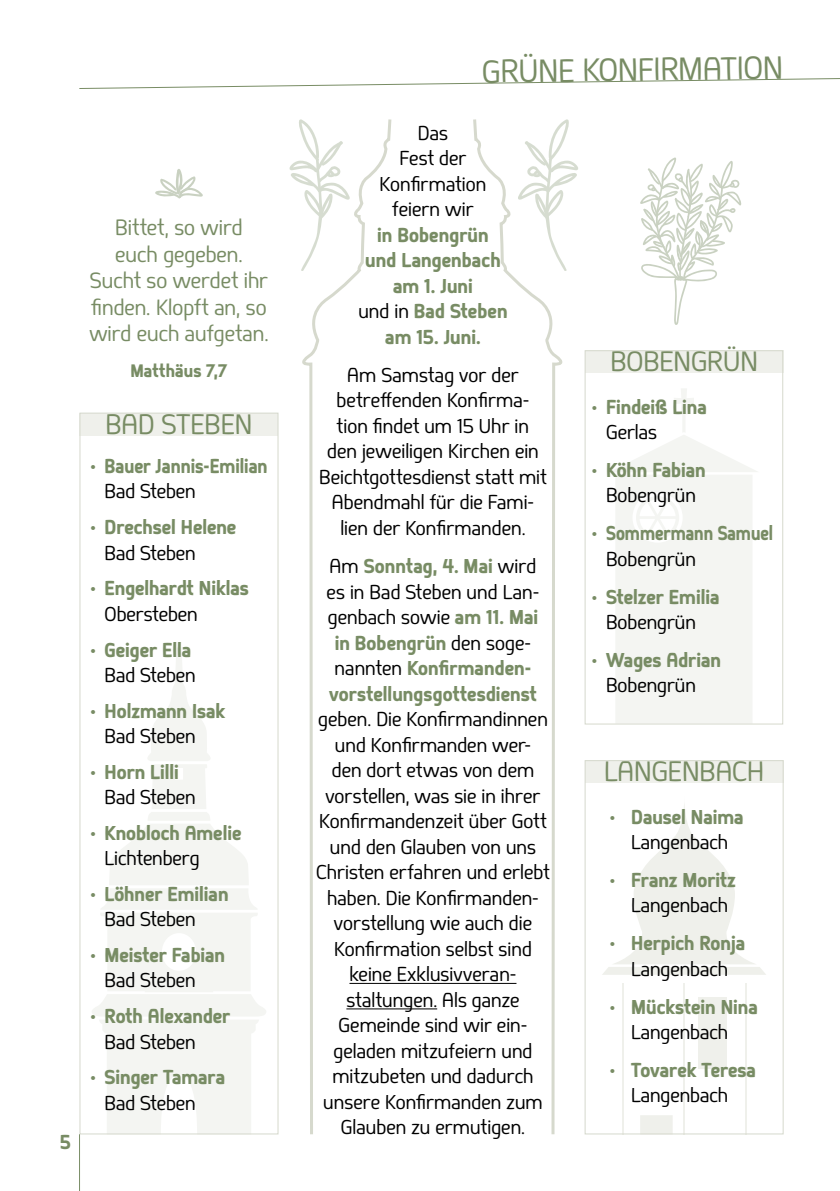
<style>
.page{position:relative;width:840px;height:1191px;background:#fff}
.page>*{position:absolute;margin:0;border:0;box-sizing:border-box;transform-origin:0 0}
.t1{font:32px "Springsteel";color:#788c64}
.Grundtext_fett{font:28px "Springsteel";color:#788c64}
.Grundtext__10_pt{font:22px/26.4px "Springsteel";color:#788c64}
.Grundtext__10_pt-2{font:20px/25.6px "Springsteel";letter-spacing:.005em;color:#000;text-align:center}
.Grundtext__10_pt-3{font:800 20px "Springsteel";color:#788c64}
.Grundtext__10_pt-4{font:800 18px "Springsteel";letter-spacing:.01em;color:#788c64}
.s1{font-weight:400;color:#000}
.s2{font-weight:800;color:#788c64}
</style>
<div class="page">
<hr style="left:79px;top:1134px;width:1px;height:57px;background:#788c64">
<svg style="left:79px;top:78px;width:760px;height:11px"></svg>
<svg style="left:92px;top:648px;width:174px;height:484px;fill:#f4f5f2"></svg>
<div style="left:80px;top:413px;width:198px;height:22px;background:#eff0eb"></div>
<div style="left:79px;top:412px;width:199px;height:722px;border:1px solid #d6d9cd"></div>
<hr style="left:349px;top:983px;width:167px;height:1px;background:#000">
<hr style="left:346px;top:1008px;width:91px;height:1px;background:#000">
<svg style="left:302px;top:119px;width:91px;height:1016px"></svg>
<svg style="left:471px;top:119px;width:92px;height:1016px"></svg>
<svg style="left:640px;top:157px;width:101px;height:168px"></svg>
<svg style="left:289px;top:119px;width:63px;height:152px"></svg>
<svg style="left:515px;top:119px;width:63px;height:152px"></svg>
<svg style="left:611px;top:389px;width:146px;height:333px"></svg>
<div style="left:584px;top:350px;width:199px;height:23px;background:#eff0eb"></div>
<div style="left:584px;top:350px;width:198px;height:374px;border:1px solid #d6d9cd"></div>
<div style="left:697px;top:997px;width:29px;height:72px;background:#eff0eb"></div>
<hr style="left:621px;top:983px;width:2px;height:151px;background:#eff0eb">
<hr style="left:683px;top:983px;width:1px;height:151px;background:#eff0eb">
<hr style="left:744px;top:983px;width:2px;height:151px;background:#eff0eb">
<div style="left:639px;top:1115px;width:33px;height:19px;background:#eff0eb"></div>
<svg style="left:603px;top:804px;width:162px;height:170px"></svg>
<div style="left:584px;top:760px;width:199px;height:23px;background:#eff0eb"></div>
<div style="left:584px;top:760px;width:199px;height:374px;border:1px solid #d6d9cd"></div>
<svg style="left:155px;top:169px;width:48px;height:30px"></svg>
<p class="Grundtext__10_pt-3" style="left:60px;top:1129px;width:13px">5</p>
<p class="Grundtext__10_pt" style="left:115px;top:215px;width:129px">Bittet, so wird euch gegeben.</p>
<p class="Grundtext__10_pt" style="left:89px;top:267px;width:181px;text-align:justify">Sucht so werdet ihr finden. Klopft an, so wird euch aufgetan.</p>
<p class="Grundtext__10_pt-4" style="left:130px;top:359px;width:99px">Matthäus 7,7</p>
<p class="Grundtext_fett" style="left:105px;top:407px;width:148px">BAD STEBEN</p>
<p class="Grundtext__10_pt-3" style="left:90px;top:453px;width:178px">• Bauer Jannis-Emilian</p>
<p class="Grundtext__10_pt-2" style="left:104px;top:479px;width:92px">Bad Steben</p>
<p class="Grundtext__10_pt-3" style="left:90px;top:515px;width:147px">• Drechsel Helene</p>
<p class="Grundtext__10_pt-2" style="left:104px;top:540px;width:92px">Bad Steben</p>
<p class="Grundtext__10_pt-3" style="left:90px;top:576px;width:160px">• Engelhardt Niklas</p>
<p class="Grundtext__10_pt-2" style="left:104px;top:601px;width:95px">Obersteben</p>
<p class="Grundtext__10_pt-3" style="left:90px;top:637px;width:102px">• Geiger Ella</p>
<p class="Grundtext__10_pt-2" style="left:104px;top:662px;width:92px">Bad Steben</p>
<p class="Grundtext__10_pt-3" style="left:90px;top:698px;width:136px">• Holzmann Isak</p>
<p class="Grundtext__10_pt-2" style="left:104px;top:723px;width:92px">Bad Steben</p>
<p class="Grundtext__10_pt-3" style="left:90px;top:759px;width:90px">• Horn Lilli</p>
<p class="Grundtext__10_pt-2" style="left:104px;top:784px;width:92px">Bad Steben</p>
<p class="Grundtext__10_pt-3" style="left:90px;top:820px;width:152px">• Knobloch Amelie</p>
<p class="Grundtext__10_pt-2" style="left:104px;top:845px;width:96px">Lichtenberg</p>
<p class="Grundtext__10_pt-3" style="left:90px;top:881px;width:139px">• Löhner Emilian</p>
<p class="Grundtext__10_pt-2" style="left:104px;top:906px;width:92px">Bad Steben</p>
<p class="Grundtext__10_pt-3" style="left:90px;top:942px;width:136px">• Meister Fabian</p>
<p class="Grundtext__10_pt-2" style="left:104px;top:967px;width:92px">Bad Steben</p>
<p class="Grundtext__10_pt-3" style="left:90px;top:1003px;width:141px">• Roth Alexander</p>
<p class="Grundtext__10_pt-2" style="left:104px;top:1029px;width:92px">Bad Steben</p>
<p class="Grundtext__10_pt-3" style="left:90px;top:1064px;width:136px">• Singer Tamara</p>
<p class="Grundtext__10_pt-2" style="left:104px;top:1090px;width:92px">Bad Steben</p>
<p class="t1" style="left:481px;top:53px;width:302px;rotate:-1deg">GRÜNE KONFIRMATION</p>
<p class="Grundtext__10_pt-2" style="left:417px;top:120px;width:31px">Das</p>
<p class="Grundtext__10_pt-2" style="left:399px;top:145px;width:69px">Fest der</p>
<p class="Grundtext__10_pt-2" style="left:379px;top:171px;width:108px">Konfirmation</p>
<p class="Grundtext__10_pt-2" style="left:392px;top:196px;width:83px">feiern wir</p>
<p class="Grundtext__10_pt-3" style="left:377px;top:222px;width:113px">in Bobengrün</p>
<p class="Grundtext__10_pt-3" style="left:365px;top:247px;width:137px">und Langenbach</p>
<p class="Grundtext__10_pt-3" style="left:393px;top:273px;width:81px">am 1. Juni</p>
<p class="Grundtext__10_pt-3" style="left:358px;top:298px;width:150px"><span class="s1">und in</span> Bad Steben</p>
<p class="Grundtext__10_pt-3" style="left:385px;top:324px;width:97px">am 15. Juni.</p>
<p class="Grundtext__10_pt-2" style="left:319px;top:362px;width:229px">Am Samstag vor der betreffenden Konfirma&shy;tion findet um 15 Uhr in<br>den jeweiligen Kirchen ein<br>Beichtgottesdienst statt mit<br>Abendmahl für die Fami&shy;lien der Konfirmanden.</p>
<p class="Grundtext__10_pt-3" style="left:329px;top:553px;width:208px"><span class="s1">Am</span> Sonntag, 4. Mai <span class="s1">wird</span></p>
<p class="Grundtext__10_pt-2" style="left:316px;top:579px;width:235px">es in Bad Steben und Lan&shy;genbach sowie <span class="s2">am 11. Mai<br>in Bobengrün</span> den soge&shy;nannten <span class="s2">Konfirmanden&shy;vorstellungsgottesdienst </span>geben. Die Konfirmandinnen und Konfirmanden wer-<br>den dort etwas von dem vorstellen, was sie in ihrer<br>Konfirmandenzeit über Gott und den Glauben von uns<br>Christen erfahren und erlebt haben. Die Konfirmanden&shy;vorstellung wie auch die<br>Konfirmation selbst sind</p>
<p class="Grundtext__10_pt-2" style="left:323px;top:961px;width:221px">keine Exklusivveran&shy;staltungen. Als ganze<br>Gemeinde sind wir ein&shy;geladen mitzufeiern und mitzubeten und dadurch unsere Konfirmanden zum<br>Glauben zu ermutigen.</p>
<p class="Grundtext_fett" style="left:610px;top:345px;width:149px">BOBENGRÜN</p>
<p class="Grundtext__10_pt-3" style="left:591px;top:394px;width:116px">• Findeiß Lina</p>
<p class="Grundtext__10_pt-2" style="left:606px;top:419px;width:52px">Gerlas</p>
<p class="Grundtext__10_pt-3" style="left:591px;top:457px;width:115px">• Köhn Fabian</p>
<p class="Grundtext__10_pt-2" style="left:606px;top:482px;width:91px">Bobengrün</p>
<p class="Grundtext__10_pt-3" style="left:591px;top:521px;width:182px">• Sommermann Samuel</p>
<p class="Grundtext__10_pt-2" style="left:606px;top:546px;width:91px">Bobengrün</p>
<p class="Grundtext__10_pt-3" style="left:591px;top:584px;width:129px">• Stelzer Emilia</p>
<p class="Grundtext__10_pt-2" style="left:606px;top:609px;width:91px">Bobengrün</p>
<p class="Grundtext__10_pt-3" style="left:591px;top:647px;width:130px">• Wages Adrian</p>
<p class="Grundtext__10_pt-2" style="left:606px;top:672px;width:91px">Bobengrün</p>
<p class="Grundtext_fett" style="left:604px;top:755px;width:161px">LANGENBACH</p>
<p class="Grundtext__10_pt-3" style="left:609px;top:804px;width:135px">• Dausel Naima</p>
<p class="Grundtext__10_pt-2" style="left:631px;top:829px;width:98px">Langenbach</p>
<p class="Grundtext__10_pt-3" style="left:609px;top:867px;width:127px">• Franz Moritz</p>
<p class="Grundtext__10_pt-2" style="left:631px;top:892px;width:98px">Langenbach</p>
<p class="Grundtext__10_pt-3" style="left:609px;top:930px;width:136px">• Herpich Ronja</p>
<p class="Grundtext__10_pt-2" style="left:631px;top:956px;width:98px">Langenbach</p>
<p class="Grundtext__10_pt-3" style="left:609px;top:994px;width:149px">• Mückstein Nina</p>
<p class="Grundtext__10_pt-2" style="left:631px;top:1019px;width:98px">Langenbach</p>
<p class="Grundtext__10_pt-3" style="left:609px;top:1057px;width:147px">• Tovarek Teresa</p>
<p class="Grundtext__10_pt-2" style="left:631px;top:1082px;width:98px">Langenbach</p>
</div>
